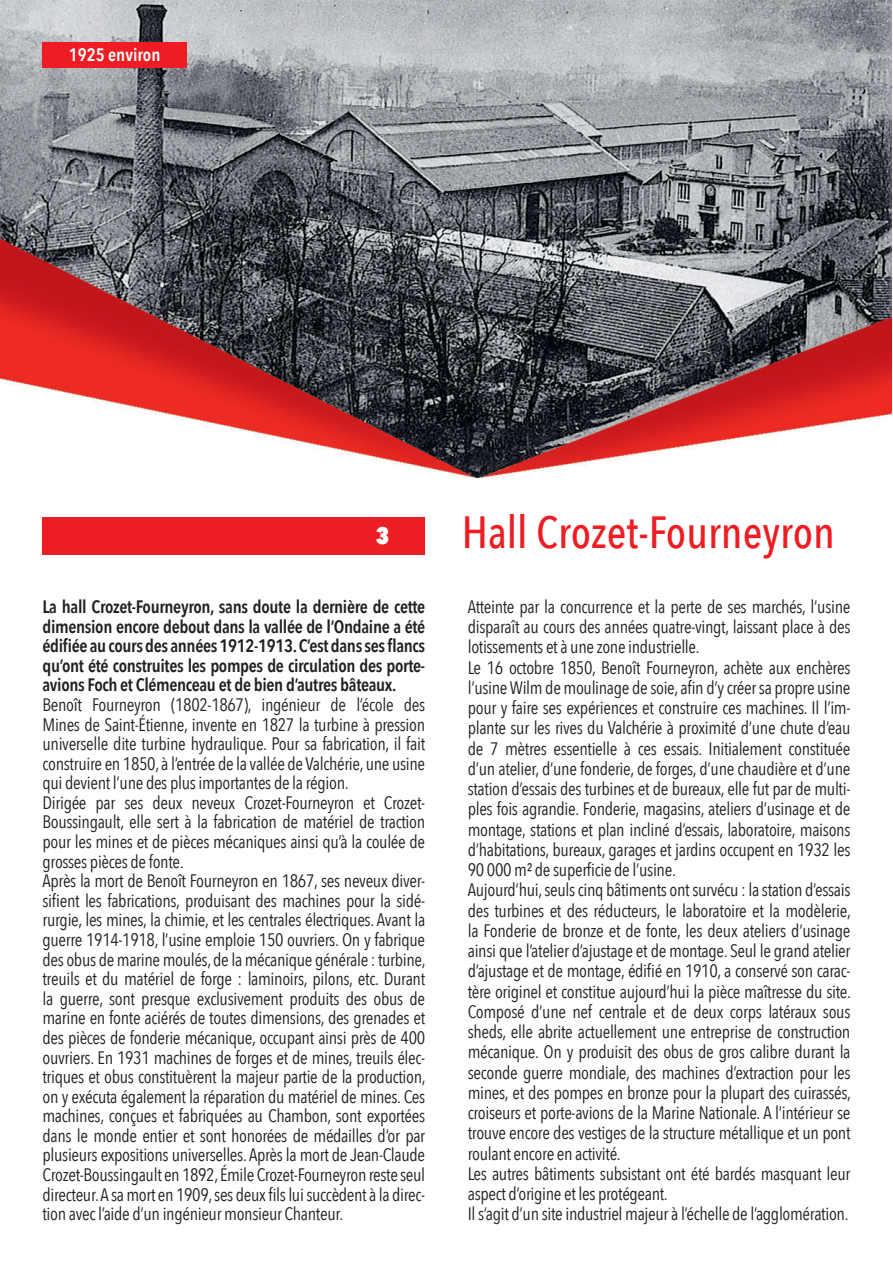
<style>
.page{position:relative;width:893px;height:1263px;background:#fff}
.page>*{position:absolute;margin:0;border:0;box-sizing:border-box;transform-origin:0 0}
.t1{font:500 45px "Avenir Next Condensed";color:#ee1d23}
.t2{font:800 24px "Avenir Next Condensed";color:#fff}
.t3{font:18px/20.2px "Avenir Next Condensed";letter-spacing:-.02em;color:#231f20}
.t4{font:600 18px/19.6px "Avenir Next Condensed";letter-spacing:-.02em;color:#231f20;text-align:justify}
.t5{font:600 18px "Avenir Next Condensed";color:#fff}
</style>
<div class="page">
<img style="left:0;top:0;width:891px;height:555px">
<div style="left:43px;top:517px;width:382px;height:38px;background:#ee1d23"></div>
<div style="left:43px;top:43px;width:144px;height:25px;background:#ee1d23"></div>
<p class="t5" style="left:69px;top:39px;width:93px">1925 environ</p>
<h2 class="t2" style="left:376px;top:521px;width:15px">3</h2>
<p class="t4" style="left:43px;top:596px;width:384px">La hall Crozet-Fourneyron, sans doute la dernière de cette dimension encore debout dans la vallée de l’Ondaine a été édifiée au cours des années 1912-1913. C’est dans ses flancs qu’ont été construites les pompes de circulation des porte&shy;avions Foch et Clémenceau et de bien d’autres bâteaux.</p>
<p class="t3" style="left:43px;top:694px;width:385px;line-height:19.6px">Benoît Fourneyron (1802-1867), ingénieur de l’école des Mines de Saint-Étienne, invente en 1827 la turbine à pression universelle dite turbine hydraulique. Pour sa fabrication, il fait construire en 1850, à l’entrée de la vallée de Valchérie, une usine qui devient l’une des plus importantes de la région.<br>Dirigée par ses deux neveux Crozet-Fourneyron et Crozet-Boussingault, elle sert à la fabrication de matériel de traction pour les mines et de pièces mécaniques ainsi qu’à la coulée de grosses pièces de fonte.<br>Après la mort de Benoît Fourneyron en 1867, ses neveux diver&shy;sifient les fabrications, produisant des machines pour la sidé&shy;rurgie, les mines, la chimie, et les centrales électriques. Avant la guerre 1914-1918, l’usine emploie 150 ouvriers. On y fabrique des obus de marine moulés, de la mécanique générale : turbine, treuils et du matériel de forge : laminoirs, pilons, etc. Durant la guerre, sont presque exclusivement produits des obus de marine en fonte aciérés de toutes dimensions, des grenades et des pièces de fonderie mécanique, occupant ainsi près de 400 ouvriers. En 1931 machines de forges et de mines, treuils élec&shy;triques et obus constituèrent la majeur partie de la production, on y exécuta également la réparation du matériel de mines. Ces machines, conçues et fabriquées au Chambon, sont exportées dans le monde entier et sont honorées de médailles d’or par plusieurs expositions universelles. Après la mort de Jean-Claude Crozet-Boussingault en 1892, Émile Crozet-Fourneyron reste seul directeur. A sa mort en 1909, ses deux fils lui succèdent à la direc&shy;tion avec l’aide d’un ingénieur monsieur Chanteur.</p>
<h1 class="t1" style="left:462px;top:505px;width:375px">Hall Crozet-Fourneyron</h1>
<p class="t3" style="left:468px;top:595px;width:385px">Atteinte par la concurrence et la perte de ses marchés, l’usine disparaît au cours des années quatre-vingt, laissant place à des lotissements et à une zone industrielle.<br>Le 16 octobre 1850, Benoît Fourneyron, achète aux enchères l’usine Wilm de moulinage de soie, afin d’y créer sa propre usine pour y faire ses expériences et construire ces machines. Il l’im&shy;plante sur les rives du Valchérie à proximité d’une chute d’eau de 7 mètres essentielle à ces essais. Initialement constituée d’un atelier, d’une fonderie, de forges, d’une chaudière et d’une station d’essais des turbines et de bureaux, elle fut par de multi&shy;ples fois agrandie. Fonderie, magasins, ateliers d’usinage et de montage, stations et plan incliné d’essais, laboratoire, maisons d’habitations, bureaux, garages et jardins occupent en 1932 les 90 000 m² de superficie de l’usine.<br>Aujourd’hui, seuls cinq bâtiments ont survécu : la station d’essais des turbines et des réducteurs, le laboratoire et la modèlerie, la Fonderie de bronze et de fonte, les deux ateliers d’usinage ainsi que l’atelier d’ajustage et de montage. Seul le grand atelier d’ajustage et de montage, édifié en 1910, a conservé son carac&shy;tère originel et constitue aujourd’hui la pièce maîtresse du site.<br>Composé d’une nef centrale et de deux corps latéraux sous sheds, elle abrite actuellement une entreprise de construction mécanique. On y produisit des obus de gros calibre durant la seconde guerre mondiale, des machines d’extraction pour les mines, et des pompes en bronze pour la plupart des cuirassés, croiseurs et porte-avions de la Marine Nationale. A l’intérieur se trouve encore des vestiges de la structure métallique et un pont roulant encore en activité.<br>Les autres bâtiments subsistant ont été bardés masquant leur aspect d’origine et les protégeant.<br>Il s’agit d’un site industriel majeur à l’échelle de l’agglomération.</p>
</div>
